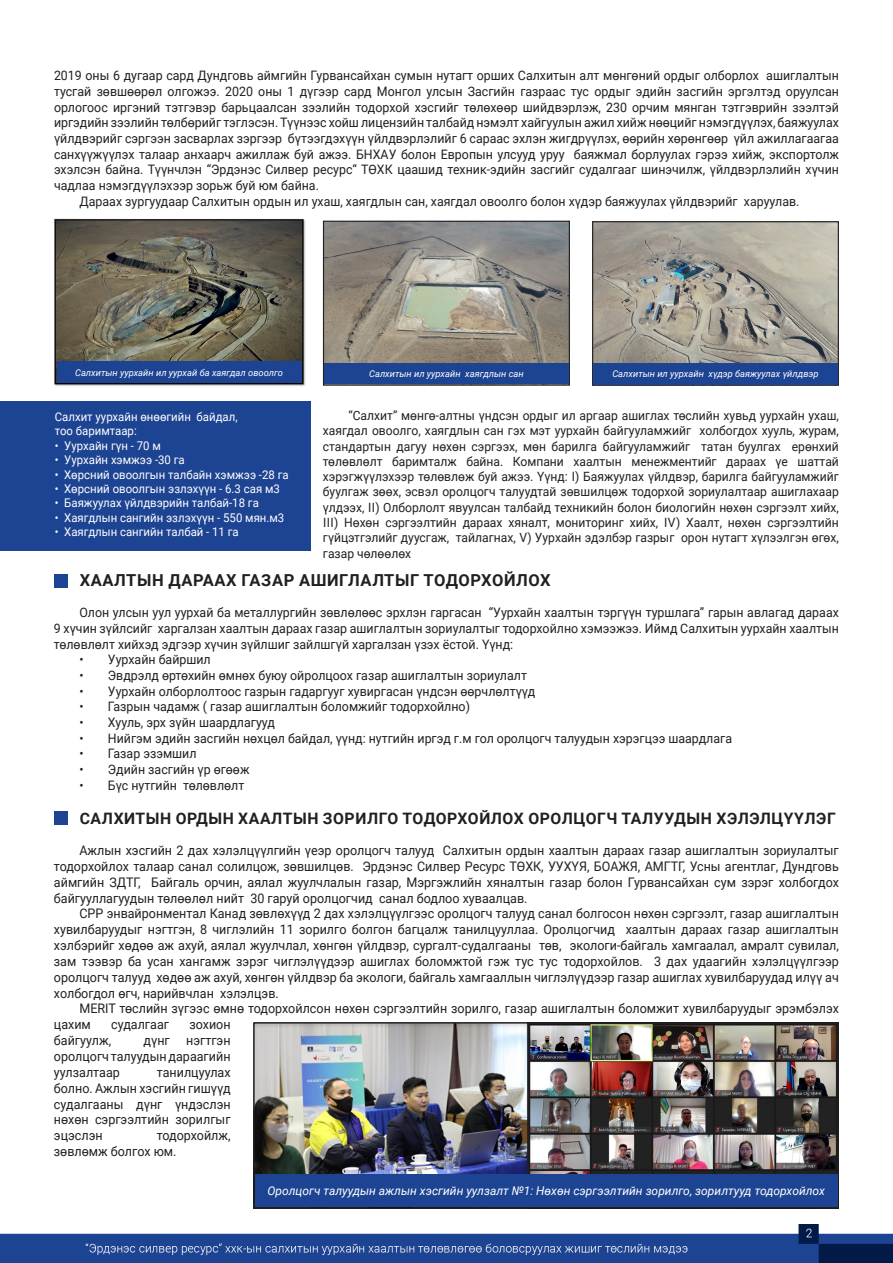
<style>
.page{position:relative;width:893px;height:1263px;background:#fff}
.page>*{position:absolute;margin:0;border:0;box-sizing:border-box;transform-origin:0 0}
.t1{font:700 16.5px "Roboto";letter-spacing:.035em;color:#231f20}
.t2{font:700 15.75px "Roboto";letter-spacing:.035em;color:#231f20}
.t3{font:13.2px/15.9px "Roboto";color:#231f20;text-align:justify;scale:.95 1}
.t4{font:13.05px/15.6px "Roboto";color:#231f20;text-align:justify;scale:.95 1}
.t5{font:12.75px/15.3px "Roboto";color:#231f20;text-align:justify;scale:.95 1}
.t6{font:12px "Roboto";color:#fff;scale:.95 1}
.t7{font:italic 12px "Roboto";color:#fff}
.t8{font:italic 9.3px "Roboto";color:#fff}
</style>
<div class="page">
<div style="left:0;top:402px;width:311px;height:149px;background:#1d4393"></div>
<img style="left:0;top:1224px;width:893px;height:39px">
<img style="left:54px;top:218px;width:251px;height:168px">
<div style="left:57px;top:362px;width:245px;height:21px;background:#1d4393"></div>
<img style="left:325px;top:223px;width:243px;height:140px">
<div style="left:323px;top:221px;width:247px;height:165px;border:1px solid #231f20"></div>
<div style="left:324px;top:363px;width:245px;height:21px;background:#1d4393"></div>
<img style="left:594px;top:223px;width:243px;height:140px">
<div style="left:592px;top:221px;width:247px;height:165px;border:1px solid #231f20"></div>
<div style="left:593px;top:363px;width:245px;height:21px;background:#1d4393"></div>
<div style="left:54px;top:574px;width:13px;height:13px;background:#1d4393"></div>
<div style="left:54px;top:812px;width:13px;height:13px;background:#1d4393"></div>
<img style="left:256px;top:1025px;width:580px;height:150px">
<div style="left:528px;top:1022px;width:311px;height:186px;border:2px solid #231f20"></div>
<div style="left:253px;top:1022px;width:276px;height:187px;border:2px solid #231f20"></div>
<div style="left:255px;top:1175px;width:583px;height:32px;background:#1d4393"></div>
<p class="t4" style="left:54px;top:67px;width:828px">2019 оны 6 дугаар сард Дундговь аймгийн Гурвансайхан сумын нутагт орших Салхитын алт мөнгөний ордыг олборлох ашиглалтын тусгай зөвшөөрөл олгожээ. 2020 оны 1 дүгээр сард Монгол улсын Засгийн газраас тус ордыг эдийн засгийн эргэлтэд оруулсан орлогоос иргэний тэтгэвэр барьцаалсан зээлийн тодорхой хэсгийг төлөхөөр шийдвэрлэж, 230 орчим мянган тэтгэврийн зээлтэй иргэдийн зээлийн төлбөрийг тэглэсэн. Түүнээс хойш лицензийн талбайд нэмэлт хайгуулын ажил хийж нөөцийг нэмэгдүүлэх, баяжуулах үйлдвэрийг сэргээн засварлах зэргээр бүтээгдэхүүн үйлдвэрлэлийг 6 сараас эхлэн жигдрүүлэх, өөрийн хөрөнгөөр үйл ажиллагаагаа санхүүжүүлэх талаар анхаарч ажиллаж буй ажээ. БНХАУ болон Европын улсууд уруу баяжмал борлуулах гэрээ хийж, экспортолж эхэлсэн байна. Түүнчлэн “Эрдэнэс Силвер ресурс“ ТӨХК цаашид техник-эдийн засгийг судалгааг шинэчилж, үйлдвэрлэлийн хүчин чадлаа нэмэгдүүлэхээр зорьж буй юм байна.</p>
<p class="t4" style="left:80px;top:193px;width:759px">Дараах зургуудаар Салхитын ордын ил ухаш, хаягдлын сан, хаягдал овоолго болон хүдэр баяжуулах үйлдвэрийг харуулав.</p>
<p class="t8" style="left:75px;top:366px;width:210px">Салхитын уурхайн ил уурхай ба хаягдал овоолго</p>
<p class="t8" style="left:369px;top:367px;width:156px">Салхитын ил уурхайн хаягдлын сан</p>
<p class="t8" style="left:612px;top:368px;width:208px">Салхитын ил уурхайн хүдэр баяжуулах үйлдвэр</p>
<p class="t6" style="left:55px;top:408px;width:194px">Салхит уурхайн өнөөгийн байдал,</p>
<p class="t6" style="left:55px;top:423px;width:88px">тоо баримтаар:</p>
<p class="t6" style="left:55px;top:437px;width:113px">• Уурхайн гүн - 70 м</p>
<p class="t6" style="left:55px;top:452px;width:138px">• Уурхайн хэмжээ -30 га</p>
<p class="t6" style="left:55px;top:466px;width:248px">• Хөрсний овоолгын талбайн хэмжээ -28 га</p>
<p class="t6" style="left:55px;top:480px;width:239px">• Хөрсний овоолгын эзлэхүүн - 6.3 сая м3</p>
<p class="t6" style="left:55px;top:495px;width:216px">• Баяжуулах үйлдвэрийн талбай-18 га</p>
<p class="t6" style="left:55px;top:509px;width:243px">• Хаягдлын сангийн эзлэхүүн - 550 мян.м3</p>
<p class="t6" style="left:55px;top:524px;width:195px">• Хаягдлын сангийн талбай - 11 га</p>
<p class="t1" style="left:80px;top:569px;width:472px">ХААЛТЫН ДАРААХ ГАЗАР АШИГЛАЛТЫГ ТОДОРХОЙЛОХ</p>
<p class="t4" style="left:54px;top:604px;width:828px;text-indent:26px">Олон улсын уул уурхай ба металлургийн зөвлөлөөс эрхлэн гаргасан “Уурхайн хаалтын тэргүүн туршлага” гарын авлагад дараах 9 хүчин зүйлсийг харгалзан хаалтын дараах газар ашиглалтын зориулалтыг тодорхойлно хэмээжээ. Иймд Салхитын уурхайн хаалтын төлөвлөлт хийхэд эдгээр хүчин зүйлшиг зайлшгүй харгалзан үзэх ёстой. Үүнд:</p>
<p class="t4" style="left:79px;top:651px;width:140px">• Уурхайн байршил</p>
<p class="t4" style="left:79px;top:667px;width:473px">• Эвдрэлд өртөхийн өмнөх буюу ойролцоох газар ашиглалтын зориулалт</p>
<p class="t4" style="left:79px;top:683px;width:481px">• Уурхайн олборлолтоос газрын гадаргууг хувиргасан үндсэн өөрчлөлтүүд</p>
<p class="t4" style="left:79px;top:698px;width:413px">• Газрын чадамж ( газар ашиглалтын боломжийг тодорхойлно)</p>
<p class="t4" style="left:79px;top:714px;width:207px">• Хууль, эрх зүйн шаардлагууд</p>
<p class="t4" style="left:79px;top:730px;width:688px">• Нийгэм эдийн засгийн нөхцөл байдал, үүнд: нутгийн иргэд г.м гол оролцогч талуудын хэрэгцээ шаардлага</p>
<p class="t4" style="left:79px;top:745px;width:125px">• Газар эзэмшил</p>
<p class="t4" style="left:79px;top:761px;width:181px">• Эдийн засгийн үр өгөөж</p>
<p class="t4" style="left:79px;top:777px;width:175px">• Бүс нутгийн төлөвлөлт</p>
<p class="t2" style="left:80px;top:807px;width:758px">САЛХИТЫН ОРДЫН ХААЛТЫН ЗОРИЛГО ТОДОРХОЙЛОХ ОРОЛЦОГЧ ТАЛУУДЫН ХЭЛЭЛЦҮҮЛЭГ</p>
<p class="t3" style="left:54px;top:842px;width:828px;text-indent:26px">Ажлын хэсгийн 2 дах хэлэлцүүлгийн үеэр оролцогч талууд Салхитын ордын хаалтын дараах газар ашиглалтын зориулалтыг тодорхойлох талаар санал солилцож, зөвшилцөв. Эрдэнэс Силвер Ресурс ТӨХК, УУХҮЯ, БОАЖЯ, АМГТГ, Усны агентлаг, Дундговь аймгийн ЗДТГ, Байгаль орчин, аялал жуулчлалын газар, Мэргэжлийн хяналтын газар болон Гурвансайхан сум зэрэг холбогдох байгууллагуудын төлөөлөл нийт 30 гаруй оролцогчид санал бодлоо хуваалцав.</p>
<p class="t3" style="left:54px;top:905px;width:828px;text-indent:26px">CPP энвайронментал Канад зөвлөхүүд 2 дах хэлэлцүүлгээс оролцогч талууд санал болгосон нөхөн сэргээлт, газар ашиглалтын хувилбаруудыг нэгтгэн, 8 чиглэлийн 11 зорилго болгон багцалж танилцууллаа. Оролцогчид хаалтын дараах газар ашиглалтын хэлбэрийг хөдөө аж ахуй, аялал жуулчлал, хөнгөн үйлдвэр, сургалт-судалгааны төв, экологи-байгаль хамгаалал, амралт сувилал, зам тээвэр ба усан хангамж зэрэг чиглэлүүдээр ашиглах боломжтой гэж тус тус тодорхойлов. 3 дах удаагийн хэлэлцүүлгээр оролцогч талууд хөдөө аж ахуй, хөнгөн үйлдвэр ба экологи, байгаль хамгааллын чиглэлүүдээр газар ашиглах хувилбаруудад илүү ач холбогдол өгч, нарийвчлан хэлэлцэв.</p>
<p class="t3" style="left:54px;top:1000px;width:828px;text-indent:26px">MERIT төслийн зүгээс өмнө тодорхойлсон нөхөн сэргээлтийн зорилго, газар ашиглалтын боломжит хувилбаруудыг эрэмбэлэх цахим</p>
<p class="t5" style="left:323px;top:407px;width:545px;text-indent:26px">“Салхит” мөнгө-алтны үндсэн ордыг ил аргаар ашиглах төслийн хувьд уурхайн ухаш, хаягдал овоолго, хаягдлын сан гэх мэт уурхайн байгууламжийг холбогдох хууль, журам, стандартын дагуу нөхөн сэргээх, мөн барилга байгууламжийг татан буулгах ерөнхий төлөвлөлт баримталж байна. Компани хаалтын менежментийг дараах үе шаттай хэрэгжүүлэхээр төлөвлөж буй ажээ. Үүнд: I) Баяжуулах үйлдвэр, барилга байгууламжийг буулгаж зөөх, эсвэл оролцогч талуудтай зөвшилцөж тодорхой зориулалтаар ашиглахаар үлдээх, II) Олборлолт явуулсан талбайд техникийн болон биологийн нөхөн сэргээлт хийх, III) Нөхөн сэргээлтийн дараах хяналт, мониторинг хийх, IV) Хаалт, нөхөн сэргээлтийн гүйцэтгэлийг дуусгаж, тайлагнах, V) Уурхайн эдэлбэр газрыг орон нутагт хүлээлгэн өгөх, газар чөлөөлөх</p>
<p class="t3" style="left:111px;top:1016px;width:62px">судалгааг</p>
<p class="t3" style="left:189px;top:1016px;width:45px">зохион</p>
<p class="t3" style="left:54px;top:1032px;width:62px">байгуулж,</p>
<p class="t3" style="left:54px;top:1032px;width:187px;text-indent:90px">дүнг нэгтгэн оролцогч талуудын дараагийн уулзалтаар</p>
<p class="t3" style="left:54px;top:1064px;width:187px;text-indent:103px">танилцуулах болно. Ажлын хэсгийн гишүүд судалгааны дүнг үндэслэн нөхөн сэргээлтийн зорилгыг эцэслэн</p>
<p class="t3" style="left:54px;top:1127px;width:187px;text-indent:103px">тодорхойлж, зөвлөмж болгох юм.</p>
<p class="t7" style="left:268px;top:1183px;width:559px">Оролцогч талуудын ажлын хэсгийн уулзалт №1: Нөхөн сэргээлтийн зорилго, зорилтууд тодорхойлох</p>
</div>
